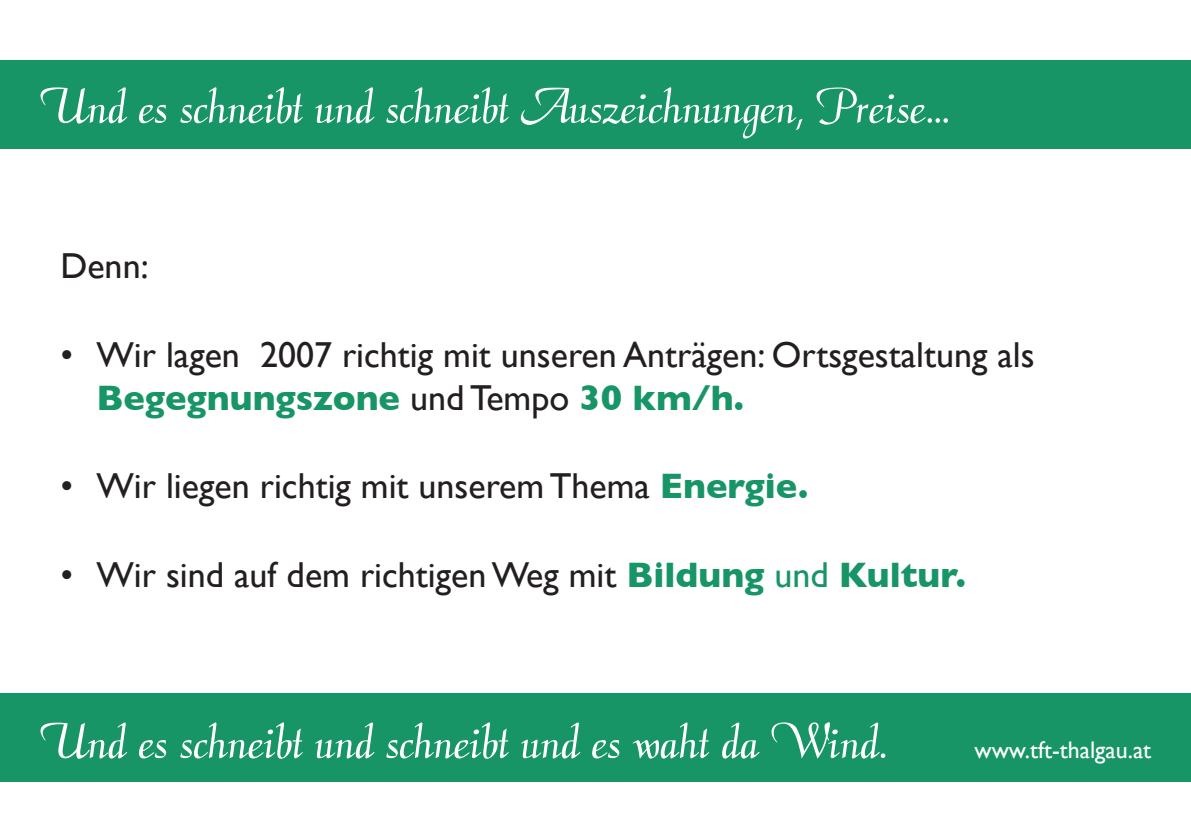
<style>
.page{position:relative;width:1191px;height:840px;background:#fff}
.page>*{position:absolute;margin:0;border:0;box-sizing:border-box;transform-origin:0 0}
.t1{font:56px "Admiral";color:#fff}
.t2{font:36px/43.2px "Gill Sans";color:#231f20}
.t3{font:24px "Gill Sans";color:#fff}
.s1{font-weight:700;color:#179566}
.s2{color:#179566}
</style>
<div class="page">
<div style="left:0;top:60px;width:1191px;height:88px;background:#179566"></div>
<div style="left:0;top:693px;width:1191px;height:88px;background:#179566"></div>
<h1 class="t1" style="left:40px;top:79px;width:911px">Und es schneibt und schneibt Auszeichnungen, Preise...</h1>
<p class="t2" style="left:60px;top:243px;width:90px">Denn:</p>
<p class="t2" style="left:96px;top:332px;width:939px;text-indent:-36px">• Wir lagen 2007 richtig mit unseren Anträgen: Ortsgestaltung als<br><span class="s1">Begegnungszone</span> und Tempo <span class="s1">30 km/h.</span></p>
<p class="t2" style="left:60px;top:464px;width:749px">• Wir liegen richtig mit unseremThema <span class="s1">Energie.</span></p>
<p class="t2" style="left:60px;top:552px;width:907px">• Wir sind auf dem richtigenWeg mit <span class="s1">Bildung</span> <span class="s2">und</span> <span class="s1">Kultur.</span></p>
<h1 class="t1" style="left:40px;top:713px;width:848px">Und es schneibt und schneibt und es waht da Wind.</h1>
<p class="t3" style="left:974px;top:735px;width:178px">www.tft-thalgau.at</p>
</div>
